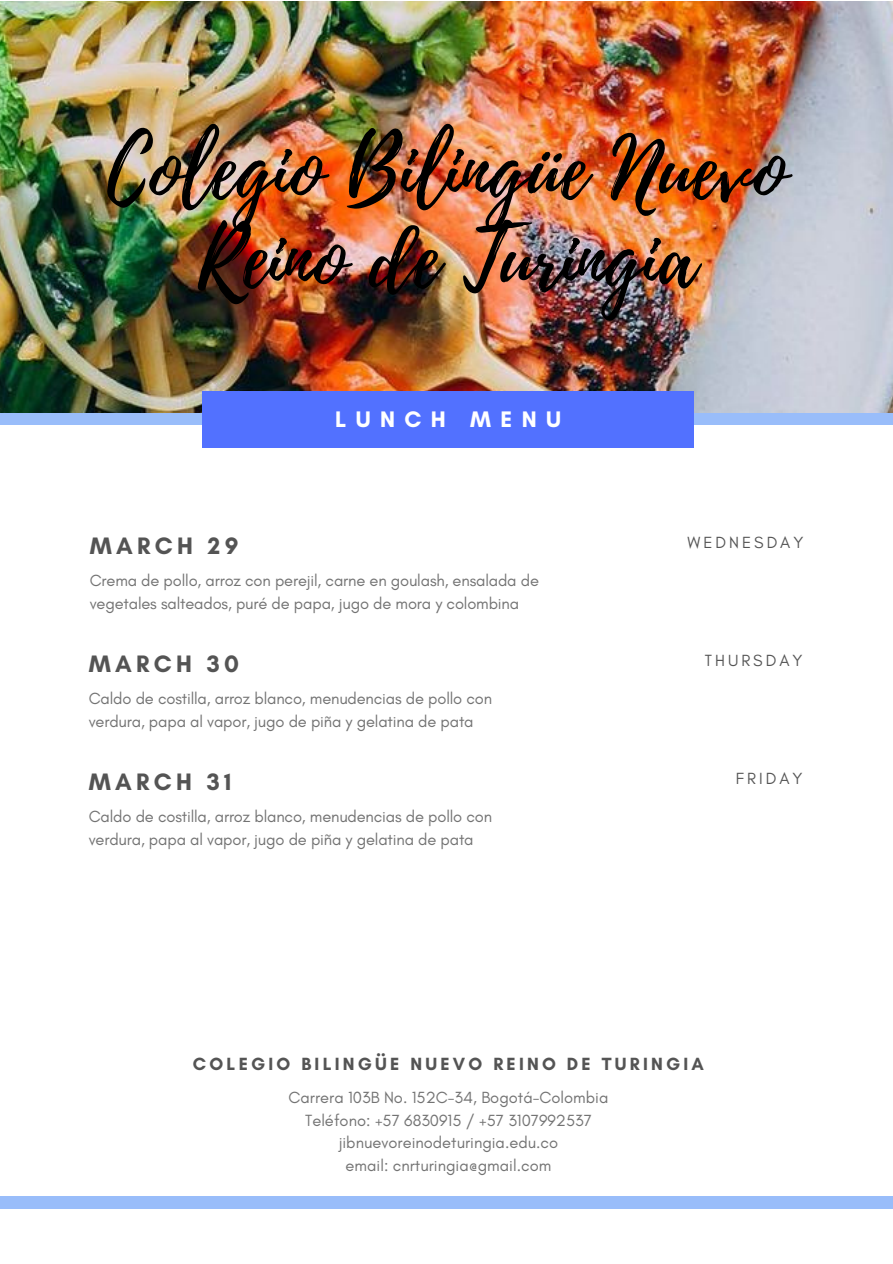
<style>
.page{position:relative;width:893px;height:1264px;background:#fff}
.page>*{position:absolute;margin:0;border:0;box-sizing:border-box;transform-origin:0 0}
.t1{font:83.85px/88.8px "Playlist Script";color:#000;text-align:center}
.t2{font:700 24.15px "Glacial Indifference";letter-spacing:.18em;color:#545454}
.t3{font:700 22.95px "Glacial Indifference";letter-spacing:.41em;color:#fff}
.t4{font:700 18px "Glacial Indifference";letter-spacing:.18em;color:#545454}
.t5{font:16.5px/22.5px "Glacial Indifference";letter-spacing:-.01em;color:#737373}
.t6{font:16.5px "Glacial Indifference";letter-spacing:.18em;color:#545454}
</style>
<div class="page">
<img style="left:0;top:2px;width:892px;height:411px">
<div style="left:0;top:413px;width:892px;height:12px;background:#99bdfa"></div>
<div style="left:202px;top:391px;width:491px;height:56px;background:#5271ff"></div>
<div style="left:0;top:1196px;width:892px;height:11px;background:#99bdfa"></div>
<h1 class="t1" style="left:107px;top:128px;width:680px">Colegio Bilingüe Nuevo<br>Reino de Turingia</h1>
<h3 class="t3" style="left:335px;top:405px;width:227px">LUNCH MENU</h3>
<h2 class="t2" style="left:90px;top:531px;width:150px">MARCH 29</h2>
<p class="t5" style="left:90px;top:569px;width:451px">Crema de pollo, arroz con perejil, carne en goulash, ensalada de vegetales salteados, puré de papa, jugo de mora y colombina</p>
<p class="t6" style="left:687px;top:532px;width:117px">WEDNESDAY</p>
<h2 class="t2" style="left:89px;top:649px;width:152px">MARCH 30</h2>
<p class="t6" style="left:705px;top:650px;width:99px">THURSDAY</p>
<p class="t5" style="left:89px;top:687px;width:405px">Caldo de costilla, arroz blanco, menudencias de pollo con verdura, papa al vapor, jugo de piña y gelatina de pata</p>
<h2 class="t2" style="left:89px;top:767px;width:144px">MARCH 31</h2>
<p class="t6" style="left:736px;top:768px;width:68px">FRIDAY</p>
<p class="t5" style="left:89px;top:805px;width:405px">Caldo de costilla, arroz blanco, menudencias de pollo con verdura, papa al vapor, jugo de piña y gelatina de pata</p>
<p class="t4" style="left:193px;top:1052px;width:512px">COLEGIO BILINGÜE NUEVO REINO DE TURINGIA</p>
<p class="t5" style="left:288px;top:1086px;width:321px;text-align:center">Carrera 103B No. 152C-34, Bogotá-Colombia Teléfono: +57 6830915 / +57 3107992537 jibnuevoreinodeturingia.edu.co<br>email: cnrturingia@gmail.com</p>
</div>
